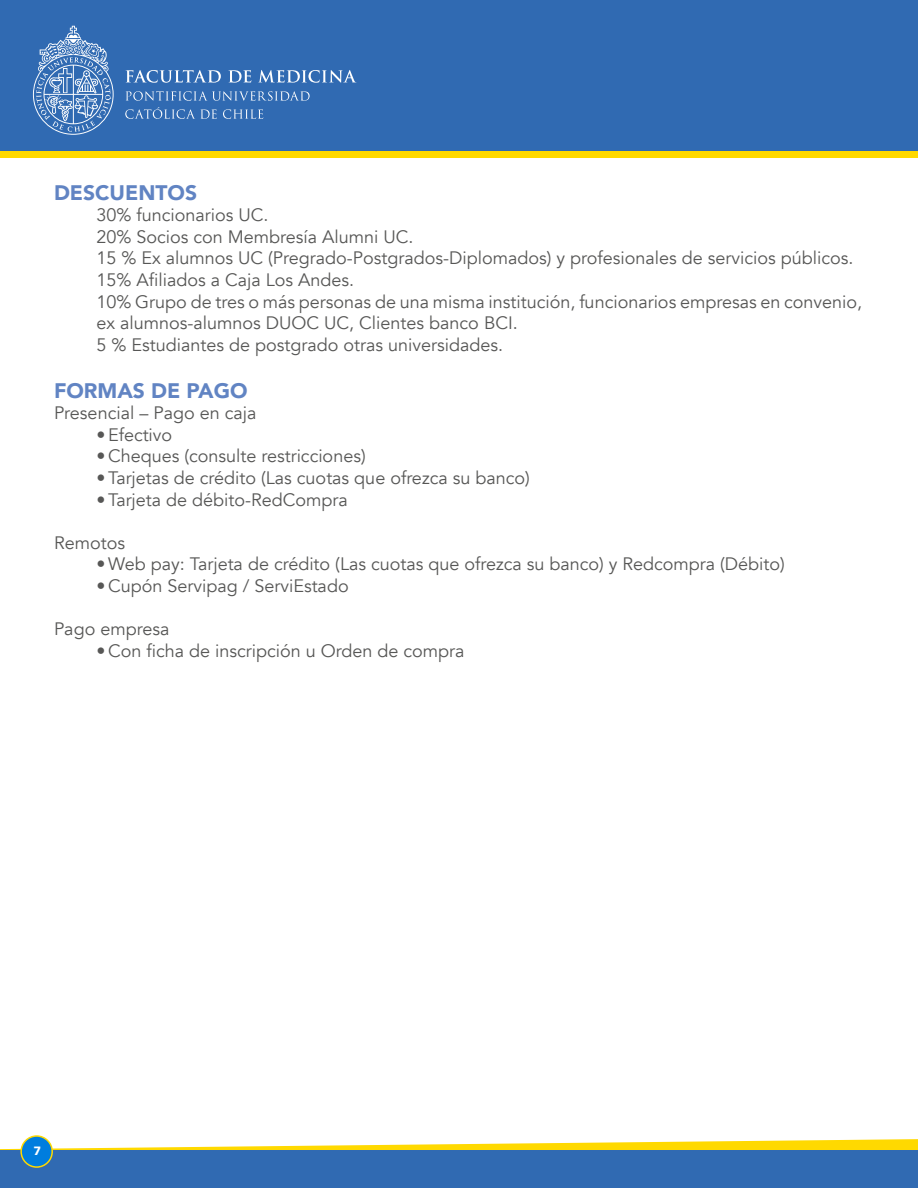
<style>
.page{position:relative;width:918px;height:1188px;background:#fff}
.page>*{position:absolute;margin:0;border:0;box-sizing:border-box;transform-origin:0 0}
.t1{font:900 21px "Avenir";color:#6184c3}
.t2{font:18px/21.6px "Avenir";color:#575756}
.t3{font:700 12px "Avenir Next";color:#fff}
</style>
<div class="page">
<div style="left:0;top:0;width:918px;height:153px;background:#306ab2"></div>
<svg style="left:0;top:1137px;width:918px;height:13px"></svg>
<div style="left:0;top:1150px;width:918px;height:38px;background:#306ab2"></div>
<svg style="left:33px;top:26px;width:81px;height:109px"></svg>
<svg style="left:126px;top:70px;width:95px;height:13px"></svg>
<svg style="left:228px;top:70px;width:23px;height:13px"></svg>
<svg style="left:258px;top:70px;width:98px;height:13px"></svg>
<svg style="left:126px;top:91px;width:184px;height:10px"></svg>
<svg style="left:125px;top:107px;width:92px;height:12px"></svg>
<svg style="left:223px;top:109px;width:40px;height:10px"></svg>
<div style="left:0;top:151px;width:918px;height:7px;background:#ffd900"></div>
<div style="left:21px;top:1136px;width:31px;height:31px;background:#007dde;border-radius:50%"></div>
<div style="left:20px;top:1135px;width:33px;height:33px;border:2px solid #ffd900;border-radius:50%"></div>
<p class="t1" style="left:54px;top:174px;width:145px">DESCUENTOS</p>
<p class="t2" style="left:97px;top:205px;width:767px">30% funcionarios UC.<br>20% Socios con Membresía Alumni UC.<br>15 % Ex alumnos UC (Pregrado-Postgrados-Diplomados) y profesionales de servicios públicos.<br>15% Afiliados a Caja Los Andes.<br>10% Grupo de tres o más personas de una misma institución, funcionarios empresas en convenio, ex alumnos-alumnos DUOC UC, Clientes banco BCI.<br>5 % Estudiantes de postgrado otras universidades.</p>
<p class="t1" style="left:54px;top:372px;width:195px">FORMAS DE PAGO</p>
<p class="t2" style="left:54px;top:403px;width:204px">Presencial – Pago en caja</p>
<p class="t2" style="left:97px;top:424px;width:77px">•Efectivo</p>
<p class="t2" style="left:97px;top:446px;width:271px">•Cheques (consulte restricciones)</p>
<p class="t2" style="left:97px;top:467px;width:435px">•Tarjetas de crédito (Las cuotas que ofrezca su banco)</p>
<p class="t2" style="left:97px;top:489px;width:253px">•Tarjeta de débito-RedCompra</p>
<p class="t2" style="left:54px;top:532px;width:73px">Remotos</p>
<p class="t2" style="left:97px;top:554px;width:690px">•Web pay: Tarjeta de crédito (Las cuotas que ofrezca su banco) y Redcompra (Débito)</p>
<p class="t2" style="left:97px;top:575px;width:254px">•Cupón Servipag / ServiEstado</p>
<p class="t2" style="left:54px;top:619px;width:117px">Pago empresa</p>
<p class="t2" style="left:97px;top:640px;width:369px">•Con ficha de inscripción u Orden de compra</p>
<p class="t3" style="left:34px;top:1140px;width:9px">7</p>
</div>
